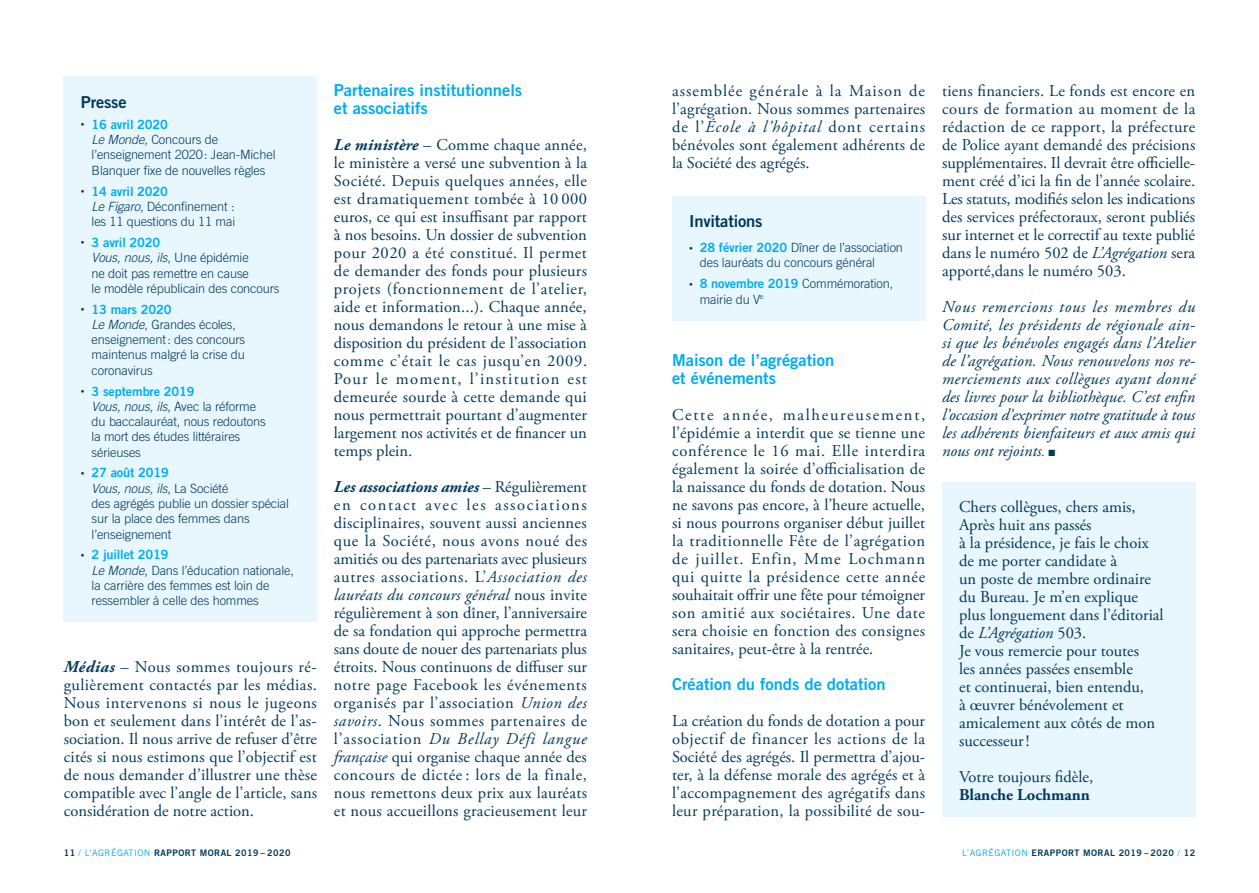
<style>
.page{position:relative;width:1259px;height:893px;background:#fff}
.page>*{position:absolute;margin:0;border:0;box-sizing:border-box;transform-origin:0 0}
.Texte{font:16.5px/18px "Adobe Garamond Pro";color:#003a5d;text-align:justify}
.Texte-2{font:italic 16.5px/18px "Adobe Garamond Pro";letter-spacing:.005em;color:#003a5d;text-align:justify}
.Chapo{font:16.5px "Trade Gothic Bold Two";color:#00aeef}
.Texte-3{font:16.5px "Trade Gothic Bold Two";color:#00aeef}
.Texte-4{font:16.5px "Trade Gothic Bold Two";letter-spacing:-.01em;color:#003a5d}
.Texte-5{font:700 16.5px "Adobe Garamond Pro";color:#003a5d}
.Texte-6{font:300 12.75px/15.3px "Trade Gothic";letter-spacing:-.01em;color:#003a5d}
.t1{font:9px "Trade Gothic Bold Two";letter-spacing:.05em;color:#003a5d}
.s1{font-size:7.5px}
.s2{font-family:"Trade Gothic Bold Two";font-weight:400;color:#00aeef}
.s3{font-style:italic}
.s4{font-weight:700;font-style:italic}
.s5{font-size:14.25px}
.s6{font-family:"Trade Gothic";color:#00aeef}
</style>
<div class="page">
<div style="left:942px;top:483px;width:253px;height:334px;background:#e8f6fd"></div>
<div style="left:672px;top:196px;width:253px;height:125px;background:#e8f6fd"></div>
<div style="left:64px;top:77px;width:253px;height:545px;background:#e8f6fd"></div>
<p class="Texte-4" style="left:81px;top:92px;width:47px">Presse</p>
<p class="Texte-6" style="left:92px;top:117px;width:185px;text-indent:-11px"><span class="s1">•</span> <span class="s2">16 avril 2020<br></span><span class="s3">Le Monde,</span> Concours de l’enseignement 2020: Jean-Michel<br>Blanquer fixe de nouvelles règles</p>
<p class="Texte-6" style="left:92px;top:183px;width:145px;text-indent:-11px"><span class="s1">•</span> <span class="s2">14 avril 2020<br></span><span class="s3">Le Figaro,</span> Déconfinement : les 11 questions du 11 mai</p>
<p class="Texte-6" style="left:92px;top:235px;width:189px;text-indent:-11px"><span class="s1">•</span> <span class="s2">3 avril 2020<br></span><span class="s3">Vous, nous, ils</span>, Une épidémie<br>ne doit pas remettre en cause<br>le modèle républicain des concours</p>
<p class="Texte-6" style="left:92px;top:301px;width:155px;text-indent:-11px"><span class="s1">•</span> <span class="s2">13 mars 2020<br></span><span class="s3">Le Monde</span>, Grandes écoles, enseignement: des concours maintenus malgré la crise du coronavirus</p>
<p class="Texte-6" style="left:92px;top:383px;width:176px;text-indent:-11px"><span class="s1">•</span> <span class="s2">3 septembre 2019<br></span><span class="s3">Vous, nous, ils</span>, Avec la réforme du baccalauréat, nous redoutons la mort des études littéraires sérieuses</p>
<p class="Texte-6" style="left:92px;top:465px;width:199px;text-indent:-11px"><span class="s1">•</span> <span class="s2">27 août 2019<br></span><span class="s3">Vous, nous, ils</span>, La Société<br>des agrégés publie un dossier spécial sur la place des femmes dans l’enseignement</p>
<p class="Texte-6" style="left:92px;top:547px;width:204px;text-indent:-11px"><span class="s1">•</span> <span class="s2">2 juillet 2019<br></span><span class="s3">Le Monde</span>, Dans l’éducation nationale, la carrière des femmes est loin de ressembler à celle des hommes</p>
<p class="Texte" style="left:64px;top:658px;width:255px"><span class="s4">Médias</span> – Nous sommes toujours ré&shy;gulièrement contactés par les médias.<br>Nous intervenons si nous le jugeons bon et seulement dans l’intérêt de l’as&shy;sociation. Il nous arrive de refuser d’être cités si nous estimons que l’objectif est de nous demander d’illustrer une thèse compatible avec l’angle de l’article, sans considération de notre action.</p>
<p class="Chapo" style="left:334px;top:79px;width:190px">Partenaires institutionnels</p>
<p class="Chapo" style="left:334px;top:97px;width:95px">et associatifs</p>
<p class="Texte" style="left:334px;top:136px;width:255px"><span class="s4">Le ministère</span> – Comme chaque année, le ministère a versé une subvention à la Société. Depuis quelques années, elle est dramatiquement tombée à 10 000 euros, ce qui est insuffisant par rapport à nos besoins. Un dossier de subvention pour 2020 a été constitué. Il permet de demander des fonds pour plusieurs projets (fonctionnement de l’atelier, aide et information...). Chaque année, nous demandons le retour à une mise à disposition du président de l’association comme c’était le cas jusqu’en 2009.<br>Pour le moment, l’institution est demeurée sourde à cette demande qui nous permettrait pourtant d’augmenter largement nos activités et de financer un temps plein.</p>
<p class="Texte" style="left:334px;top:478px;width:255px"><span class="s4">Les associations amies</span> – Régulièrement en contact avec les associations disciplinaires, souvent aussi anciennes que la Société, nous avons noué des amitiés ou des partenariats avec plusieurs autres associations. L’<span class="s3">Association des lauréats du concours général</span> nous invite régulièrement à son dîner, l’anniversaire de sa fondation qui approche permettra sans doute de nouer des partenariats plus étroits. Nous continuons de diffuser sur notre page Facebook les événements organisés par l’association <span class="s3">Union des savoirs</span>. Nous sommes partenaires de l’association <span class="s3">Du Bellay Défi langue française</span> qui organise chaque année des concours de dictée : lors de la finale, nous remettons deux prix aux lauréats et nous accueillons gracieusement leur</p>
<p class="Texte" style="left:672px;top:82px;width:255px">assemblée générale à la Maison de l’agrégation. Nous sommes partenaires de l’<span class="s3">École à l’hôpital</span> dont certains bénévoles sont également adhérents de la Société des agrégés.</p>
<p class="Texte-4" style="left:689px;top:211px;width:75px">Invitations</p>
<p class="Texte-6" style="left:700px;top:240px;width:205px;text-indent:-11px"><span class="s1">•</span> <span class="s2">28 février 2020</span> Dîner de l’association des lauréats du concours général</p>
<p class="Texte-6" style="left:700px;top:276px;width:195px;text-indent:-11px"><span class="s1">•</span> <span class="s2">8 novembre 2019</span> Commémoration, mairie du V<sup>e</sup></p>
<p class="Texte-3" style="left:672px;top:349px;width:164px">Maison de l’agrégation</p>
<p class="Chapo" style="left:672px;top:367px;width:106px">et événements</p>
<p class="Texte" style="left:672px;top:406px;width:255px">Cette année, malheureusement, l’épidémie a interdit que se tienne une conférence le 16 mai. Elle interdira également la soirée d’officialisation de la naissance du fonds de dotation. Nous ne savons pas encore, à l’heure actuelle, si nous pourrons organiser début juillet la traditionnelle Fête de l’agrégation de juillet. Enfin, Mme Lochmann qui quitte la présidence cette année souhaitait offrir une fête pour témoigner son amitié aux sociétaires. Une date sera choisie en fonction des consignes sanitaires, peut-être à la rentrée.</p>
<p class="Texte-3" style="left:672px;top:673px;width:215px">Création du fonds de dotation</p>
<p class="Texte" style="left:672px;top:712px;width:255px">La création du fonds de dotation a pour objectif de financer les actions de la Société des agrégés. Il permettra d’ajou&shy;ter, à la défense morale des agrégés et à l’accompagnement des agrégatifs dans leur préparation, la possibilité de sou-</p>
<p class="Texte" style="left:942px;top:82px;width:255px">tiens financiers. Le fonds est encore en cours de formation au moment de la rédaction de ce rapport, la préfecture de Police ayant demandé des précisions supplémentaires. Il devrait être officielle&shy;ment créé d’ici la fin de l’année scolaire.<br>Les statuts, modifiés selon les indications des services préfectoraux, seront publiés sur internet et le correctif au texte publié dans le numéro 502 de <span class="s3">L’Agrégation</span> sera apporté,dans le numéro 503.</p>
<p class="Texte-2" style="left:942px;top:298px;width:255px">Nous remercions tous les membres du Comité, les présidents de régionale ain&shy;si que les bénévoles engagés dans l’Atelier de l’agrégation. Nous renouvelons nos re&shy;merciements aux collègues ayant donné des livres pour la bibliothèque. C’est enfin l’occasion d’exprimer notre gratitude à tous les adhérents bienfaiteurs et aux amis qui nous ont rejoints<span class="s5">.</span> ■</p>
<p class="Texte" style="left:959px;top:498px;width:178px">Chers collègues, chers amis,</p>
<p class="Texte" style="left:959px;top:516px;width:134px">Après huit ans passés</p>
<p class="Texte" style="left:959px;top:534px;width:191px">à la présidence, je fais le choix</p>
<p class="Texte" style="left:959px;top:552px;width:206px;text-align:left">de me porter candidate à<br>un poste de membre ordinaire du Bureau. Je m’en explique plus longuement dans l’éditorial de <span class="s3">L’Agrégation</span> 503.</p>
<p class="Texte" style="left:959px;top:642px;width:181px">Je vous remercie pour toutes</p>
<p class="Texte" style="left:959px;top:660px;width:175px">les années passées ensemble</p>
<p class="Texte" style="left:959px;top:678px;width:186px">et continuerai, bien entendu,</p>
<p class="Texte" style="left:959px;top:696px;width:197px;text-align:left">à œuvrer bénévolement et amicalement aux côtés de mon successeur!</p>
<p class="Texte" style="left:959px;top:768px;width:135px">Votre toujours fidèle,</p>
<p class="Texte-5" style="left:959px;top:785px;width:132px">Blanche Lochmann</p>
<p class="t1" style="left:64px;top:847px;width:228px">11 <span class="s6">/ L’AGRÉGATION</span> RAPPORT MORAL 2019 – 2020</p>
<p class="t1" style="left:962px;top:847px;width:234px"><span class="s6">L’AGRÉGATION</span> ERAPPORT MORAL 2019 – 2020 <span class="s6">/</span> 12</p>
</div>
